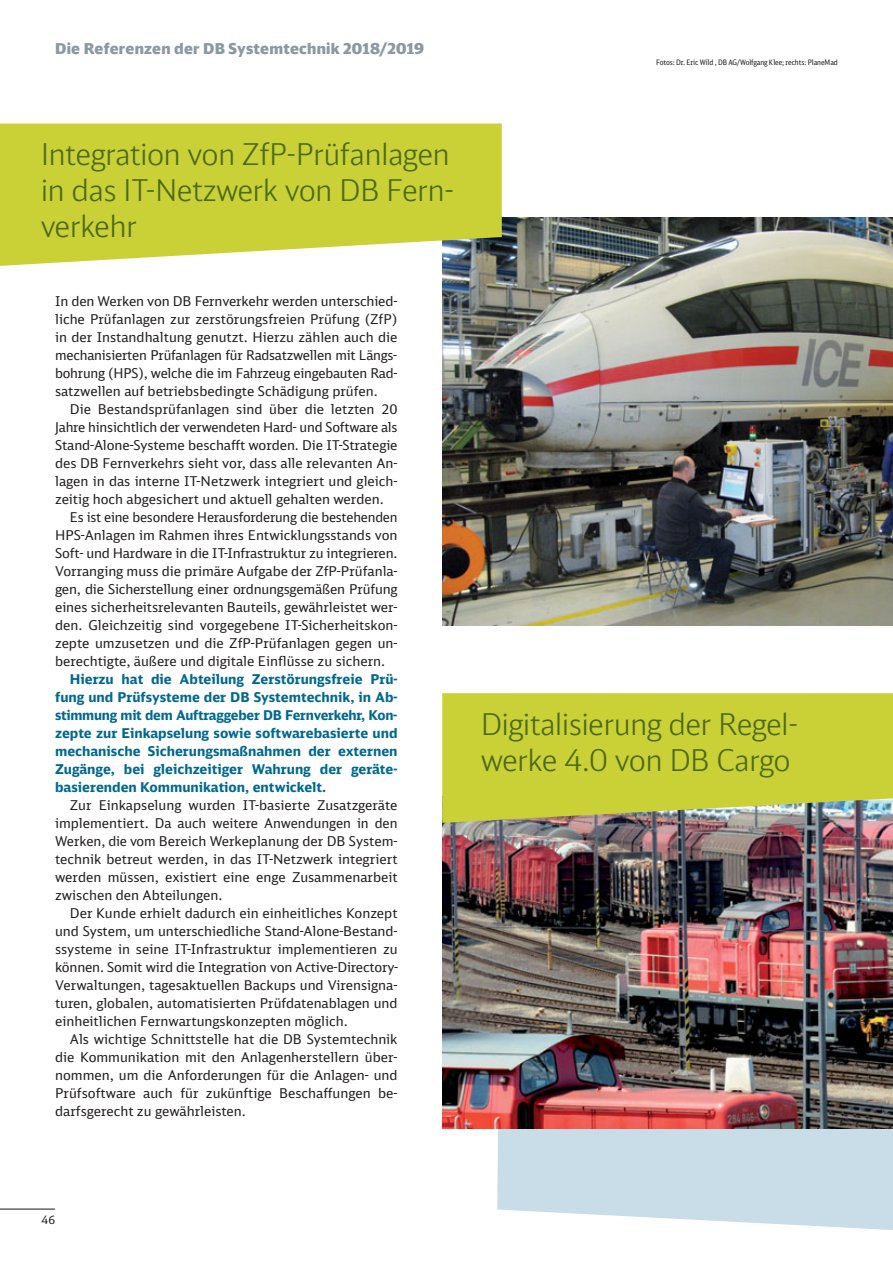
<style>
.page{position:relative;width:893px;height:1263px;background:#fff}
.page>*{position:absolute;margin:0;border:0;box-sizing:border-box;transform-origin:0 0}
.t1{font:300 30px/36px "DB Head";color:#4e6a13}
.t2{font:900 15px "DB Head";letter-spacing:.02em;color:#8b99a1}
.t3{font:13.5px/18px "DB Sans";color:#231f20;text-align:justify}
.t4{font:700 13.5px/18px "DB Sans";color:#006890;text-align:justify}
.t5{font:11.25px "DB Sans";color:#231f20}
.t6{font:7.5px "DB Sans Cond";letter-spacing:-.005em;color:#231f20}
</style>
<div class="page">
<svg style="left:497px;top:1128px;width:395px;height:102px;background:#cddfe8"></svg>
<hr style="left:0;top:1208px;width:55px;height:1px;background:#231f20">
<img style="left:442px;top:823px;width:450px;height:305px">
<img style="left:442px;top:218px;width:450px;height:407px">
<svg style="left:0;top:124px;width:502px;height:144px;background:#ccd24a"></svg>
<svg style="left:442px;top:693px;width:450px;height:130px;background:#c5cb41"></svg>
<p class="t2" style="left:55px;top:42px;width:371px">Die Referenzen der DB Systemtechnik 2018/2019</p>
<p class="t6" style="left:656px;top:60px;width:183px">Fotos: Dr. Eric Wild , DB AG/Wolfgang Klee; rechts: PlaneMad</p>
<h1 class="t1" style="left:41px;top:139px;width:414px">Integration von ZfP-Prüfanlagen in das IT-Netzwerk von DB Fern&shy;verkehr</h1>
<p class="t3" style="left:55px;top:293px;width:344px">In den Werken von DB Fernverkehr werden unterschied - liche Prüfanlagen zur zerstörungsfreien Prüfung (ZfP) in der Instandhaltung genutzt. Hierzu zählen auch die mechanisierten Prüfanlagen für Radsatzwellen mit Längs&shy;bohrung (HPS), welche die im Fahrzeug eingebauten Rad&shy;satzwellen auf betriebsbedingte Schädigung prüfen.</p>
<p class="t3" style="left:55px;top:401px;width:344px;text-indent:15px">Die Bestandsprüfanlagen sind über die letzten 20<br>Jahre hinsichtlich der verwendeten Hard- und Software als Stand-Alone-Systeme beschafft worden. Die IT-Strategie des DB Fernverkehrs sieht vor, dass alle relevanten An&shy;lagen in das interne IT-Netzwerk integriert und gleich - zeitig hoch abgesichert und aktuell gehalten werden.</p>
<p class="t3" style="left:55px;top:509px;width:344px;text-indent:15px">Es ist eine besondere Herausforderung die bestehenden HPS-Anlagen im Rahmen ihres Entwicklungsstands von Soft- und Hardware in die IT-Infrastruktur zu integrieren.<br>Vorranging muss die primäre Aufgabe der ZfP-Prüfanla&shy;gen, die Sicherstellung einer ordnungsgemäßen Prüfung eines sicherheitsrelevanten Bauteils, gewährleistet wer&shy;den. Gleichzeitig sind vorgegebene IT-Sicherheitskon - zepte umzusetzen und die ZfP-Prüfanlagen gegen un&shy;berechtigte, äußere und digitale Einflüsse zu sichern.</p>
<p class="t4" style="left:55px;top:671px;width:344px;text-indent:15px">Hierzu hat die Abteilung Zerstö rungsfreie Prü&shy;fung und Prüfsysteme der DB System technik, in Ab&shy;stimmung mit dem Auftrag geber DB Fernverkehr, Kon&shy;zepte zur Einkapselung sowie soft warebasierte und me cha nische Sicherungsmaßnahmen der externen Zugänge, bei gleichzeitiger Wah rung der geräte&shy;basierenden Kom munikation, ent wickelt.</p>
<p class="t3" style="left:55px;top:797px;width:344px;text-indent:15px">Zur Einkapselung wurden IT-basierte Zusatzgeräte implementiert. Da auch weitere Anwendungen in den Werken, die vom Bereich Werkeplanung der DB System - technik betreut werden, in das IT-Netzwerk integriert werden müssen, existiert eine enge Zusammenarbeit zwischen den Ab teilungen.</p>
<p class="t3" style="left:55px;top:905px;width:345px;text-indent:15px">Der Kunde erhielt dadurch ein einheitliches Konzept und System, um unterschiedliche Stand-Alone-Bestand&shy;s systeme in seine IT-Infrastruktur implementieren zu können. Somit wird die Integration von Active-Directory-Verwaltungen, tagesaktuellen Backups und Virensigna&shy;tu ren, globalen, automatisierten Prüfdatenablagen und einheitlichen Fernwartungskonzepten möglich.</p>
<p class="t3" style="left:55px;top:1031px;width:344px;text-indent:15px">Als wichtige Schnittstelle hat die DB System technik die Kommunikation mit den Anlagenherstel lern über&shy;nommen, um die Anforderungen für die Anlagen- und Prüfsoftware auch für zukünftige Beschaffungen be&shy;darfs gerecht zu gewährleisten.</p>
<h1 class="t1" style="left:481px;top:709px;width:318px">Digitalisierung der Regel&shy;werke 4.0 von DB Cargo</h1>
<p class="t5" style="left:42px;top:1215px;width:15px">46</p>
</div>
